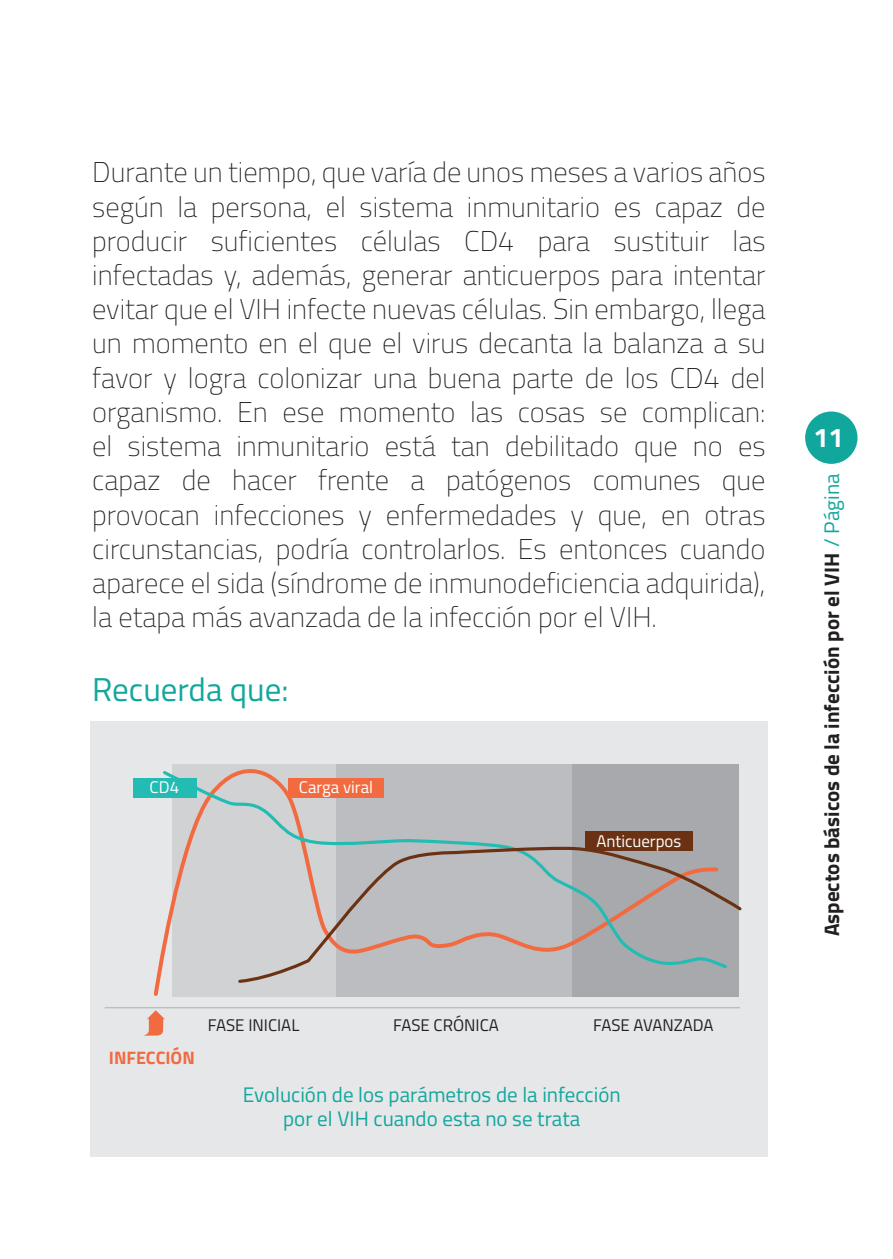
<style>
.page{position:relative;width:893px;height:1259px;background:#fff}
.page>*{position:absolute;margin:0;border:0;box-sizing:border-box;transform-origin:0 0}
.t1{font:33px "Titillium Web";color:#12a79d}
.t2{font:100 28.5px/34.2px "Titillium Web";color:#231f20;text-align:justify}
.t3{font:700 27px "Titillium Web";color:#fff}
.t4{font:21px/24px "Titillium Web";color:#12a79d;text-align:center}
.t5{font:700 21px "Titillium Web";color:#231f20}
.t6{font:700 18px "Titillium Web";color:#f26b40}
.t7{font:16.8px "Titillium Web";color:#231f20}
.t8{font:16.8px "Titillium Web";color:#fff}
.s1{font-weight:400;color:#12a79d}
</style>
<div class="page">
<div style="left:90px;top:721px;width:678px;height:435px;background:#e6e7e9"></div>
<div style="left:573px;top:763px;width:166px;height:233px;background:#a8a9ad"></div>
<hr style="left:105px;top:1007px;width:635px;height:1px;background:#bcbdc0">
<svg style="left:152px;top:763px;width:568px;height:234px"></svg>
<svg style="left:161px;top:769px;width:559px;height:201px"></svg>
<svg style="left:236px;top:843px;width:506px;height:141px"></svg>
<svg style="left:145px;top:1010px;width:20px;height:25px"></svg>
<div style="left:133px;top:778px;width:63px;height:19px;background:#22bcb3"></div>
<div style="left:288px;top:778px;width:96px;height:19px;background:#f26b40"></div>
<div style="left:585px;top:832px;width:108px;height:19px;background:#6a3212"></div>
<div style="left:805px;top:411px;width:52px;height:53px;background:#12a79d;border-radius:50%"></div>
<p class="t2" style="left:92px;top:154px;width:675px">Durante un tiempo, que varía de unos meses a varios años según la persona, el sistema inmunitario es capaz de producir suficientes células CD4 para sustituir las infectadas y, además, generar anticuerpos para intentar evitar que el VIH infecte nuevas células. Sin embargo, llega un momento en el que el virus decanta la balanza a su favor y logra colonizar una buena parte de los CD4 del organismo. En ese momento las cosas se complican: el sistema inmunitario está tan debilitado que no es capaz de hacer frente a patógenos comunes que provocan infecciones y enfermedades y que, en otras circunstancias, podría controlarlos. Es entonces cuando aparece el sida (síndrome de inmunodeficiencia adquirida), la etapa más avanzada de la infección por el VIH.</p>
<p class="t1" style="left:92px;top:665px;width:198px">Recuerda que:</p>
<p class="t8" style="left:150px;top:775px;width:31px">CD4</p>
<p class="t8" style="left:299px;top:775px;width:76px">Carga viral</p>
<p class="t8" style="left:596px;top:828px;width:86px">Anticuerpos</p>
<p class="t6" style="left:109px;top:1044px;width:87px">INFECCIÓN</p>
<p class="t7" style="left:208px;top:1013px;width:93px">FASE INICIAL</p>
<p class="t7" style="left:393px;top:1013px;width:107px">FASE CRÓNICA</p>
<p class="t7" style="left:593px;top:1013px;width:122px">FASE AVANZADA</p>
<p class="t4" style="left:243px;top:1081px;width:379px">Evolución de los parámetros de la infección por el VIH cuando esta no se trata</p>
<p class="t3" style="left:813px;top:417px;width:32px">11</p>
<p class="t5" style="left:816px;top:936px;width:464px;rotate:-90deg">Aspectos básicos de la infección por el VIH <span class="s1">/ Página</span></p>
</div>
